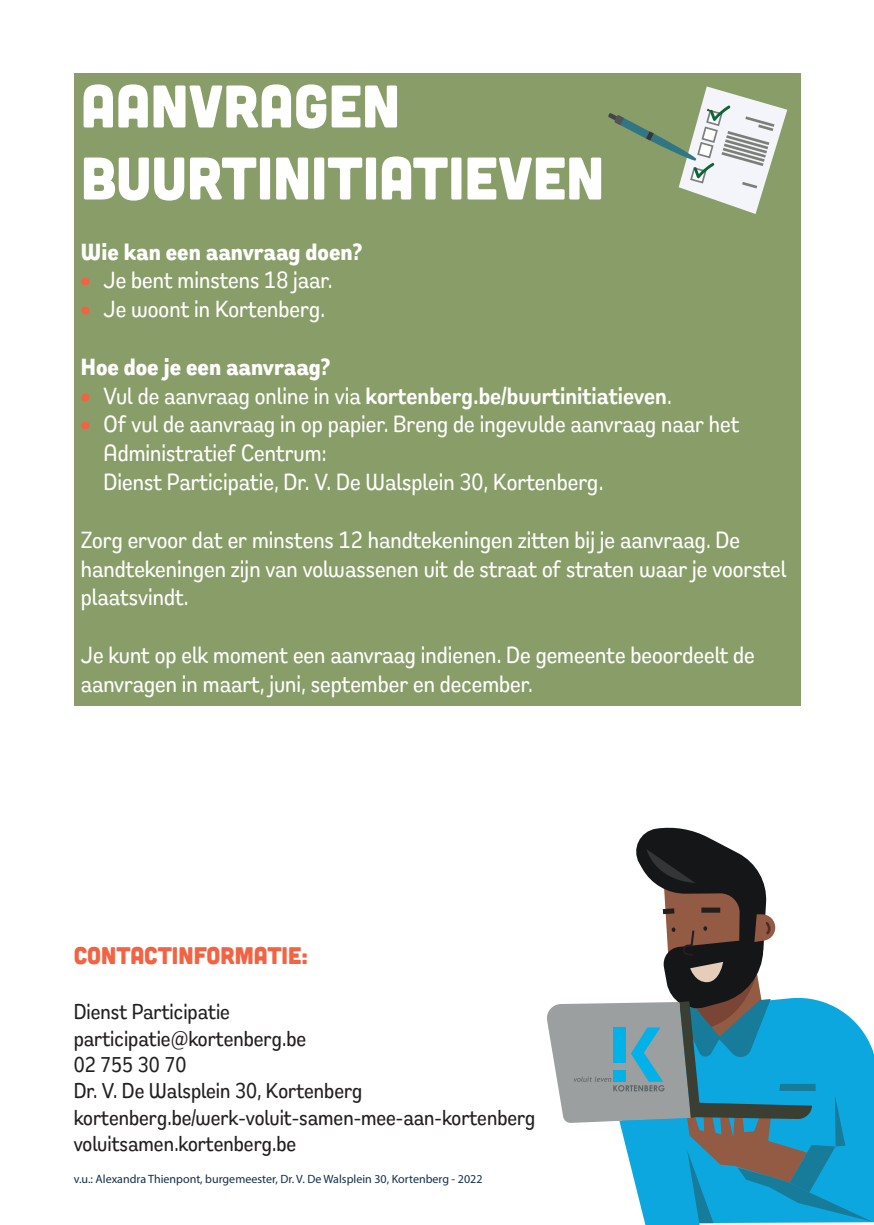
<style>
.page{position:relative;width:874px;height:1225px;background:#fff}
.page>*{position:absolute;margin:0;border:0;box-sizing:border-box;transform-origin:0 0}
.t1{font:60px "Cubano";color:#fff}
.t2{font:500 24px/28.8px "Remora Sans W1";color:#fff}
.t3{font:600 24px "Remora Sans W1";color:#fff}
.t4{font:700 24px "Remora Sans W1";color:#fff}
.t5{font:24px "Cubano";color:#f16343}
.t6{font:500 22px "Remora Sans W1";color:#231f20}
.t7{font:12px "Myriad Pro";color:#142f47}
.s1{color:#f16343}
.s2{font-weight:500;color:#f16343}
.s3{font-weight:500}
</style>
<div class="page">
<div style="left:74px;top:74px;width:725px;height:632px;background:#899d68"></div>
<svg style="left:608px;top:86px;width:178px;height:128px"></svg>
<svg style="left:547px;top:827px;width:325px;height:398px"></svg>
<p class="t1" style="left:81px;top:68px;width:320px">AANVRAGEN</p>
<p class="t1" style="left:81px;top:140px;width:524px">BUURTINITIATIEVEN</p>
<p class="t4" style="left:81px;top:236px;width:282px">Wie kan een aanvraag doen?</p>
<p class="t2" style="left:81px;top:265px;width:253px"><span class="s1">•</span> Je bent minstens 18 jaar.</p>
<p class="t2" style="left:81px;top:294px;width:245px"><span class="s1">•</span> Je woont in Kortenberg.</p>
<p class="t4" style="left:81px;top:351px;width:251px">Hoe doe je een aanvraag?</p>
<p class="t3" style="left:81px;top:380px;width:592px"><span class="s2">•</span> <span class="s3">Vul de aanvraag online in via</span> kortenberg.be/buurtinitiatieven<span class="s3">.</span></p>
<p class="t2" style="left:103px;top:409px;width:636px;text-indent:-23px"><span class="s1">•</span> Of vul de aanvraag in op papier. Breng de ingevulde aanvraag naar het<br>Administratief Centrum:<br>Dienst Participatie, Dr. V. De Walsplein 30, Kortenberg.</p>
<p class="t2" style="left:81px;top:524px;width:706px">Zorg ervoor dat er minstens 12 handtekeningen zitten bij je aanvraag. De handtekeningen zijn van volwassenen uit de straat of straten waar je voorstel plaatsvindt.</p>
<p class="t2" style="left:81px;top:640px;width:675px">Je kunt op elk moment een aanvraag indienen. De gemeente beoordeelt de aanvragen in maart, juni, september en december.</p>
<p class="t5" style="left:74px;top:940px;width:235px">CONTACTINFORMATIE:</p>
<p class="t6" style="left:74px;top:997px;width:158px">Dienst Participatie</p>
<p class="t6" style="left:74px;top:1024px;width:234px">participatie@kortenberg.be</p>
<p class="t6" style="left:74px;top:1050px;width:114px">02 755 30 70</p>
<p class="t6" style="left:74px;top:1076px;width:290px">Dr. V. De Walsplein 30, Kortenberg</p>
<p class="t6" style="left:74px;top:1103px;width:463px">kortenberg.be/werk-voluit-samen-mee-aan-kortenberg</p>
<p class="t6" style="left:74px;top:1129px;width:224px">voluitsamen.kortenberg.be</p>
<p class="t7" style="left:74px;top:1171px;width:410px">v.u.: Alexandra Thienpont, burgemeester, Dr. V. De Walsplein 30, Kortenberg - 2022</p>
</div>
